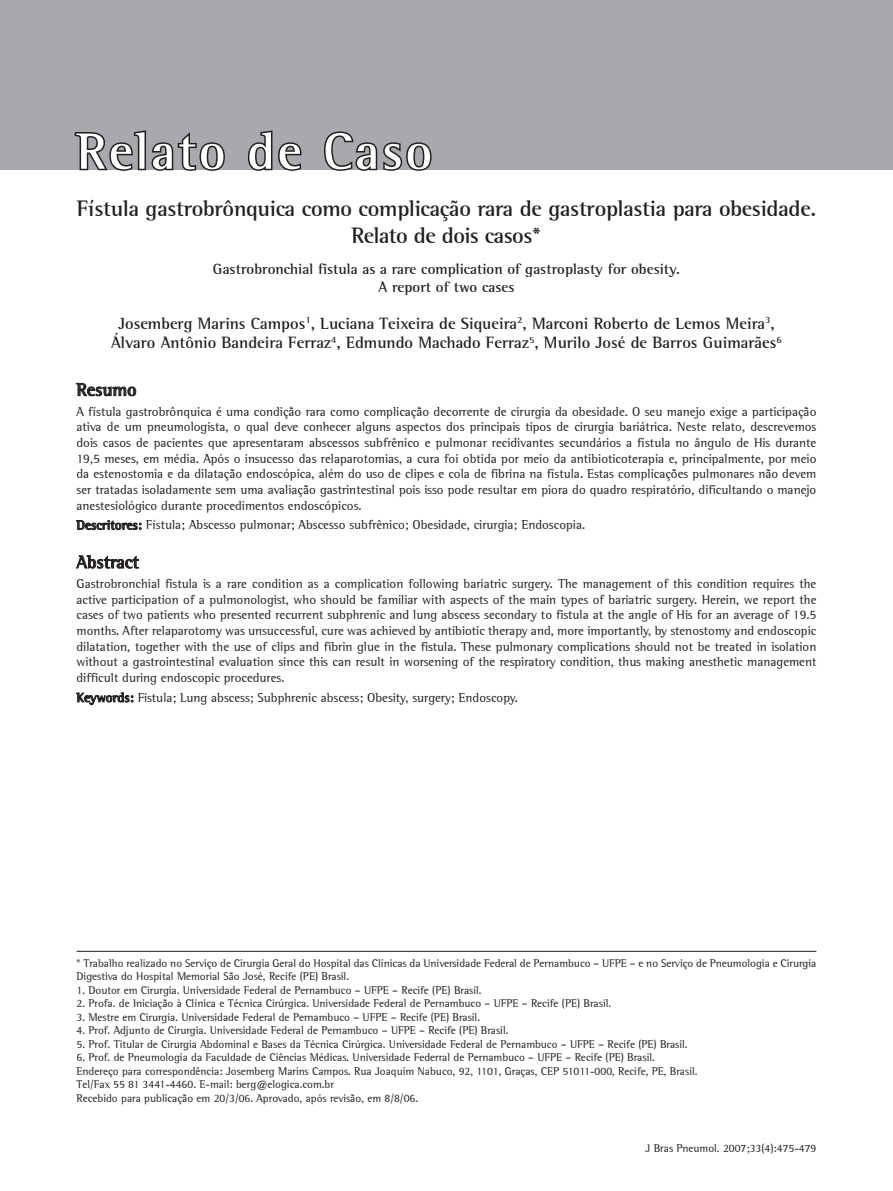
<style>
.page{position:relative;width:893px;height:1191px;background:#fff}
.page>*{position:absolute;margin:0;border:0;box-sizing:border-box;transform-origin:0 0}
.capítulo{font:700 51.75px "Libre Semi Serif S Si";letter-spacing:.05em;color:#fff}
.título___1o_idioma{font:700 22.5px/27px "Libre Semi Serif S Si";letter-spacing:-.015em;color:#231f20;text-align:center}
.resumo___título{font:700 18px "Libre Semi Serif S Si";color:#231f20}
.autores{font:700 16.5px/19.8px "Libre Semi Serif S Si";color:#231f20;text-align:center}
.título___2o_idioma{font:700 15px/18px "Libre Semi Serif S Si";color:#231f20;text-align:center}
.resumo___1o_idioma{font:13.05px/15.6px "Libre Semi Serif S Si";color:#231f20;text-align:justify}
.resumo___2o_idioma{font:13.05px/15.6px "Libre Semi Serif S Si";color:#231f20;text-align:justify}
.palavras-chave___1o{font:13.05px "Libre Semi Serif S Si";color:#231f20}
.palavras-chave___2o{font:13.05px "Libre Semi Serif S Si";color:#231f20}
.endereço{font:11.25px/13.5px "Libre Semi Serif S Si";color:#231f20}
.rodapé{font:11.25px "Libre Semi Serif S Si";color:#231f20}
.s1{font-weight:700}
</style>
<div class="page">
<div style="left:0;top:0;width:893px;height:170px;background:#a8a9ad"></div>
<svg style="left:74px;top:130px;width:151px;height:41px"></svg>
<svg style="left:247px;top:130px;width:55px;height:41px"></svg>
<svg style="left:324px;top:131px;width:108px;height:40px"></svg>
<svg style="left:76px;top:383px;width:60px;height:13px"></svg>
<svg style="left:76px;top:520px;width:65px;height:10px"></svg>
<svg style="left:76px;top:555px;width:63px;height:13px"></svg>
<svg style="left:76px;top:692px;width:57px;height:12px"></svg>
<hr style="left:77px;top:951px;width:739px;height:1px;background:#231f20">
<p class="capítulo" style="left:77px;top:120px;width:357px">Relato de Caso</p>
<p class="título___1o_idioma" style="left:77px;top:195px;width:741px">Fístula gastrobrônquica como complicação rara de gastroplastia para obesidade.<br>Relato de dois casos*</p>
<p class="título___2o_idioma" style="left:213px;top:260px;width:469px">Gastrobronchial fistula as a rare complication of gastroplasty for obesity.<br>A report of two cases</p>
<p class="autores" style="left:111px;top:313px;width:672px">Josemberg Marins Campos<sup>1</sup>, Luciana Teixeira de Siqueira<sup>2</sup>, Marconi Roberto de Lemos Meira<sup>3</sup>,<br>Álvaro Antônio Bandeira Ferraz<sup>4</sup>, Edmundo Machado Ferraz<sup>5</sup>, Murilo José de Barros Guimarães<sup>6</sup></p>
<p class="resumo___título" style="left:77px;top:378px;width:62px">Resumo</p>
<p class="resumo___1o_idioma" style="left:77px;top:403px;width:741px">A fístula gastrobrônquica é uma condição rara como complicação decorrente de cirurgia da obesidade. O seu manejo exige a participação ativa de um pneumologista, o qual deve conhecer alguns aspectos dos principais tipos de cirurgia bariátrica. Neste relato, descrevemos dois casos de pacientes que apresentaram abscessos subfrênico e pulmonar recidivantes secundários a fístula no ângulo de His durante 19,5 meses, em média. Após o insucesso das relaparotomias, a cura foi obtida por meio da antibioticoterapia e, principalmente, por meio da estenostomia e da dilatação endoscópica, além do uso de clipes e cola de fibrina na fístula. Estas complicações pulmonares não devem ser tratadas isoladamente sem uma avaliação gastrintestinal pois isso pode resultar em piora do quadro respiratório, dificultando o manejo anestesiológico durante procedimentos endoscópicos.</p>
<p class="palavras-chave___1o" style="left:77px;top:517px;width:510px"><span class="s1">Descritores:</span> Fístula; Abscesso pulmonar; Abscesso subfrênico; Obesidade, cirurgia; Endoscopia.</p>
<p class="resumo___título" style="left:77px;top:551px;width:64px">Abstract</p>
<p class="resumo___2o_idioma" style="left:77px;top:576px;width:741px">Gastrobronchial fistula is a rare condition as a complication following bariatric surgery. The management of this condition requires the active participation of a pulmonologist, who should be familiar with aspects of the main types of bariatric surgery. Herein, we report the cases of two patients who presented recurrent subphrenic and lung abscess secondary to fistula at the angle of His for an average of 19.5 months. After relaparotomy was unsuccessful, cure was achieved by antibiotic therapy and, more importantly, by stenostomy and endoscopic dilatation, together with the use of clips and fibrin glue in the fistula. These pulmonary complications should not be treated in isolation without a gastrointestinal evaluation since this can result in worsening of the respiratory condition, thus making anesthetic management difficult during endoscopic procedures.</p>
<p class="palavras-chave___2o" style="left:77px;top:690px;width:443px"><span class="s1">Keywords:</span> Fistula; Lung abscess; Subphrenic abscess; Obesity, surgery; Endoscopy.</p>
<p class="endereço" style="left:77px;top:956px;width:741px">* Trabalho realizado no Serviço de Cirurgia Geral do Hospital das Clínicas da Universidade Federal de Pernambuco – UFPE – e no Serviço de Pneumologia e Cirurgia<br>Digestiva do Hospital Memorial São José, Recife (PE) Brasil.</p>
<p class="endereço" style="left:77px;top:983px;width:406px">1. Doutor em Cirurgia. Universidade Federal de Pernambuco – UFPE – Recife (PE) Brasil.</p>
<p class="endereço" style="left:77px;top:996px;width:536px">2. Profa. de Iniciação à Clínica e Técnica Cirúrgica. Universidade Federal de Pernambuco – UFPE – Recife (PE) Brasil.</p>
<p class="endereço" style="left:77px;top:1010px;width:405px">3. Mestre em Cirurgia. Universidade Federal de Pernambuco – UFPE – Recife (PE) Brasil.</p>
<p class="endereço" style="left:77px;top:1023px;width:433px">4. Prof. Adjunto de Cirurgia. Universidade Federal de Pernambuco – UFPE – Recife (PE) Brasil.</p>
<p class="endereço" style="left:77px;top:1037px;width:612px">5. Prof. Titular de Cirurgia Abdominal e Bases da Técnica Cirúrgica. Universidade Federal de Pernambuco – UFPE – Recife (PE) Brasil.</p>
<p class="endereço" style="left:77px;top:1050px;width:580px">6. Prof. de Pneumologia da Faculdade de Ciências Médicas. Universidade Federral de Pernambuco – UFPE – Recife (PE) Brasil.</p>
<p class="endereço" style="left:77px;top:1064px;width:622px">Endereço para correspondência: Josemberg Marins Campos. Rua Joaquim Nabuco, 92, 1101, Graças, CEP 51011-000, Recife, PE, Brasil.</p>
<p class="endereço" style="left:77px;top:1077px;width:259px">Tel/Fax 55 81 3441-4460. E-mail: berg@elogica.com.br</p>
<p class="endereço" style="left:77px;top:1091px;width:343px">Recebido para publicação em 20/3/06. Aprovado, após revisão, em 8/8/06.</p>
<p class="rodapé" style="left:646px;top:1141px;width:172px">J Bras Pneumol. 2007;33(4):475-479</p>
</div>
